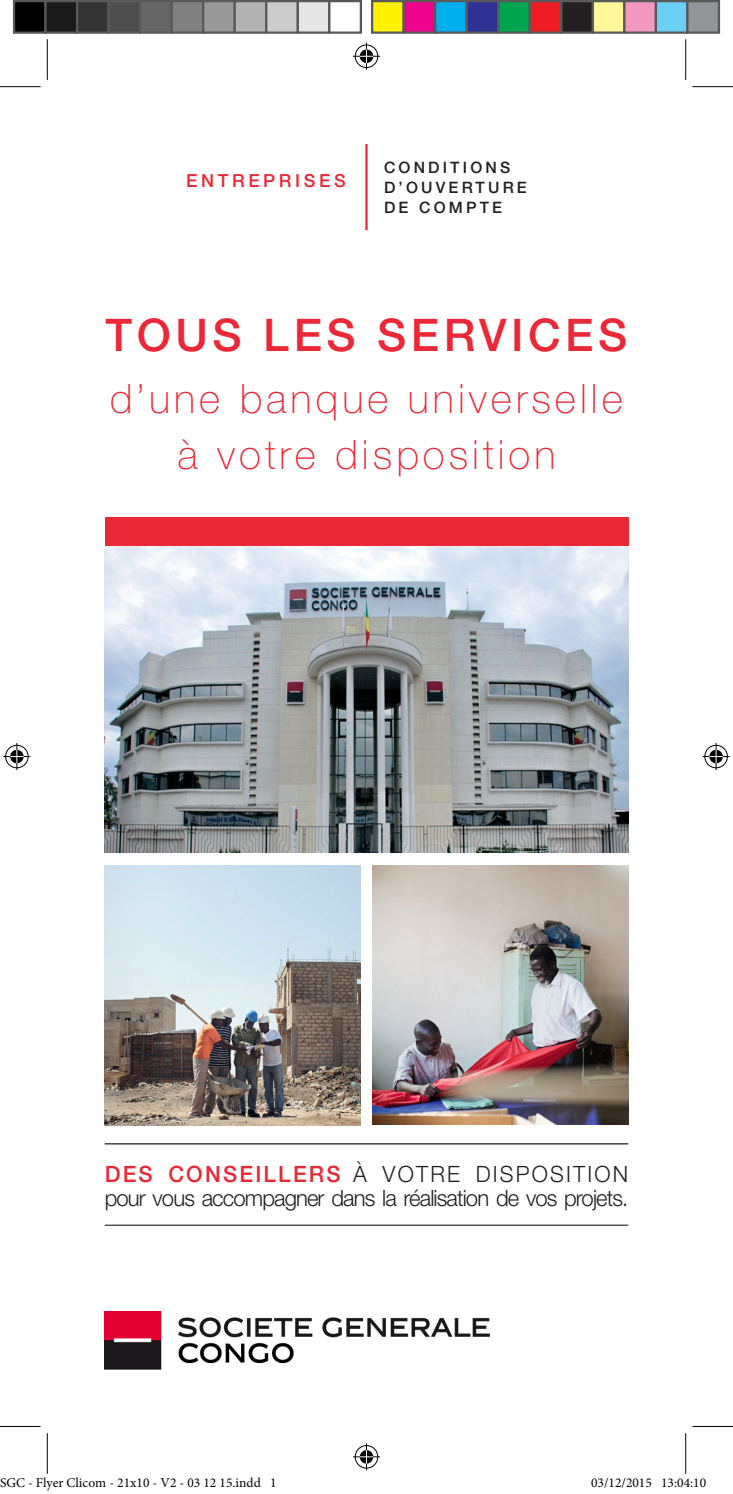
<style>
.page{position:relative;width:733px;height:1494px;background:#fff}
.page>*{position:absolute;margin:0;border:0;box-sizing:border-box;transform-origin:0 0}
.t1{font:500 45px "Helvetica Neue LT Pro";letter-spacing:.1em;color:#eb2837}
.t2{font:100 40.5px/56.2px "Helvetica Neue LT Pro";letter-spacing:.1em;color:#eb2837;text-align:center}
.t3{font:300 22.5px/24.8px "Helvetica Neue LT Pro";letter-spacing:-.04em;color:#231f20}
.t4{font:500 18px "Helvetica Neue LT Pro";letter-spacing:.2em;color:#eb2837}
.t5{font:500 15.75px/20.2px "Helvetica Neue LT Pro";letter-spacing:.2em;color:#231f20}
.t6{font:13.5px "Minion Pro";color:#000}
.s1{font-weight:500;color:#eb2837}
</style>
<div class="page">
<hr style="left:365px;top:144px;width:2px;height:86px;background:#eb2837">
<img style="left:105px;top:546px;width:523px;height:306px">
<hr style="left:105px;top:1143px;width:523px;height:1px;background:#000">
<hr style="left:105px;top:1224px;width:523px;height:1px;background:#231f20">
<img style="left:105px;top:1311px;width:384px;height:58px">
<div style="left:105px;top:517px;width:523px;height:29px;background:#eb2837"></div>
<img style="left:105px;top:865px;width:255px;height:260px">
<img style="left:373px;top:865px;width:255px;height:260px">
<hr style="left:0;top:86px;width:40px;height:1px;background:#000">
<hr style="left:692px;top:86px;width:40px;height:1px;background:#000">
<hr style="left:0;top:1426px;width:40px;height:1px;background:#000">
<hr style="left:692px;top:1426px;width:40px;height:1px;background:#000">
<hr style="left:47px;top:39px;width:1px;height:41px;background:#000">
<hr style="left:47px;top:1433px;width:1px;height:40px;background:#000">
<hr style="left:685px;top:39px;width:1px;height:41px;background:#000">
<hr style="left:685px;top:1433px;width:1px;height:40px;background:#000">
<svg style="left:353px;top:43px;width:27px;height:27px"></svg>
<svg style="left:353px;top:1443px;width:27px;height:27px"></svg>
<svg style="left:3px;top:743px;width:27px;height:27px"></svg>
<svg style="left:702px;top:743px;width:27px;height:27px"></svg>
<div style="left:14px;top:1px;width:32px;height:32px;background:#000"></div>
<div style="left:13px;top:0;width:34px;height:34px;border:2px solid #595959"></div>
<div style="left:46px;top:1px;width:31px;height:32px;background:#1a1a1a"></div>
<div style="left:44px;top:0;width:34px;height:34px;border:2px solid #595959"></div>
<div style="left:77px;top:1px;width:32px;height:32px;background:#333"></div>
<div style="left:76px;top:0;width:34px;height:34px;border:2px solid #595959"></div>
<div style="left:109px;top:1px;width:31px;height:32px;background:#4d4d4d"></div>
<div style="left:107px;top:0;width:34px;height:34px;border:2px solid #595959"></div>
<div style="left:140px;top:1px;width:32px;height:32px;background:#666"></div>
<div style="left:139px;top:0;width:34px;height:34px;border:2px solid #595959"></div>
<div style="left:172px;top:1px;width:31px;height:32px;background:#808080"></div>
<div style="left:170px;top:0;width:34px;height:34px;border:2px solid #595959"></div>
<div style="left:203px;top:1px;width:32px;height:32px;background:#999"></div>
<div style="left:202px;top:0;width:34px;height:34px;border:2px solid #595959"></div>
<div style="left:235px;top:1px;width:31px;height:32px;background:#b3b3b3"></div>
<div style="left:233px;top:0;width:34px;height:34px;border:2px solid #595959"></div>
<div style="left:266px;top:1px;width:32px;height:32px;background:#ccc"></div>
<div style="left:265px;top:0;width:34px;height:34px;border:2px solid #595959"></div>
<div style="left:298px;top:1px;width:31px;height:32px;background:#e6e6e6"></div>
<div style="left:296px;top:0;width:34px;height:34px;border:2px solid #595959"></div>
<div style="left:328px;top:0;width:34px;height:34px;border:2px solid #595959"></div>
<div style="left:372px;top:1px;width:31px;height:32px;background:#fff101"></div>
<div style="left:371px;top:0;width:33px;height:34px;border:2px solid #595959"></div>
<div style="left:403px;top:1px;width:32px;height:32px;background:#ed028c"></div>
<div style="left:402px;top:0;width:34px;height:34px;border:2px solid #595959"></div>
<div style="left:435px;top:1px;width:31px;height:32px;background:#00aeef"></div>
<div style="left:434px;top:0;width:33px;height:34px;border:2px solid #595959"></div>
<div style="left:466px;top:1px;width:32px;height:32px;background:#2e3092"></div>
<div style="left:465px;top:0;width:34px;height:34px;border:2px solid #595959"></div>
<div style="left:498px;top:1px;width:31px;height:32px;background:#00a54f"></div>
<div style="left:497px;top:0;width:33px;height:34px;border:2px solid #595959"></div>
<div style="left:529px;top:1px;width:32px;height:32px;background:#ee1d23"></div>
<div style="left:528px;top:0;width:34px;height:34px;border:2px solid #595959"></div>
<div style="left:561px;top:1px;width:31px;height:32px;background:#231f20"></div>
<div style="left:560px;top:0;width:33px;height:34px;border:2px solid #595959"></div>
<div style="left:592px;top:1px;width:32px;height:32px;background:#fff79a"></div>
<div style="left:591px;top:0;width:34px;height:34px;border:2px solid #595959"></div>
<div style="left:624px;top:1px;width:31px;height:32px;background:#f499c2"></div>
<div style="left:623px;top:0;width:33px;height:34px;border:2px solid #595959"></div>
<div style="left:655px;top:1px;width:32px;height:32px;background:#6bcff6"></div>
<div style="left:654px;top:0;width:34px;height:34px;border:2px solid #595959"></div>
<div style="left:687px;top:1px;width:31px;height:32px;background:#939598"></div>
<div style="left:686px;top:0;width:33px;height:34px;border:2px solid #595959"></div>
<div style="left:591px;top:1478px;width:6px;height:9px;border:1px solid #fff;border-radius:50%"></div>
<svg style="left:592px;top:1478px;width:5px;height:9px"></svg>
<div style="left:699px;top:1478px;width:7px;height:9px;border:1px solid #fff;border-radius:50%"></div>
<svg style="left:699px;top:1478px;width:5px;height:9px"></svg>
<p class="t4" style="left:186px;top:170px;width:161px">ENTREPRISES</p>
<p class="t5" style="left:384px;top:157px;width:144px">CONDITIONS<br>D’OUVERTURE</p>
<p class="t5" style="left:384px;top:197px;width:119px">DE COMPTE</p>
<p class="t1" style="left:106px;top:307px;width:523px">TOUS LES SERVICES</p>
<p class="t2" style="left:110px;top:370px;width:514px">d’une banque universelle à votre disposition</p>
<p class="t3" style="left:105px;top:1160px;width:525px"><span class="s1">DES CONSEILLERS</span> À VOTRE DISPOSITION pour vous accompagner dans la réalisation de vos projets.</p>
<p class="t6" style="left:0;top:1473px;width:278px">SGC - Flyer Clicom - 21x10 - V2 - 03 12 15.indd 1</p>
<p class="t6" style="left:591px;top:1473px;width:117px">03/12/2015 13:04:10</p>
</div>
